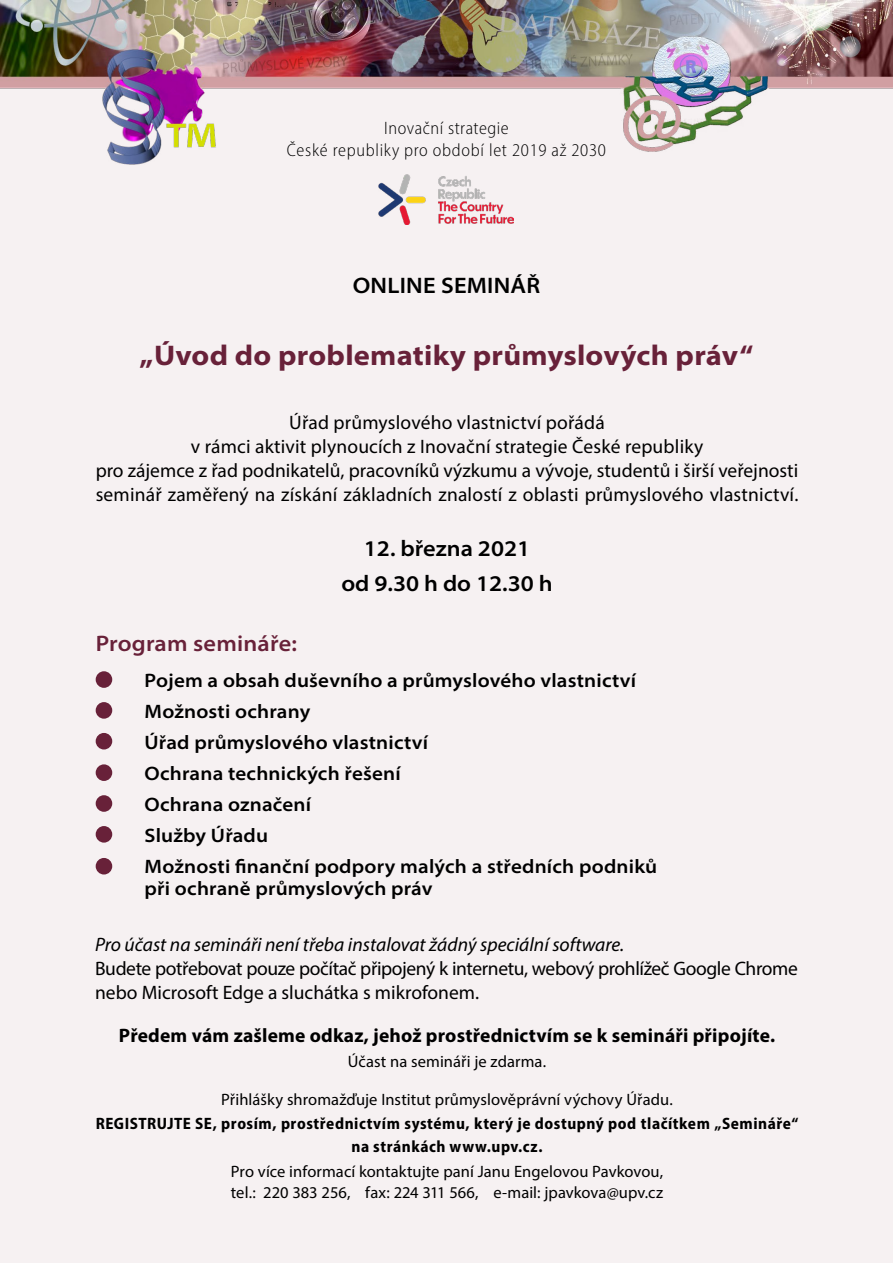
<style>
.page{position:relative;width:893px;height:1263px;background:#f6f1f2}
.page>*{position:absolute;margin:0;border:0;box-sizing:border-box;transform-origin:0 0}
.t1{font:700 semi-expanded 28.5px "Myriad Pro";letter-spacing:.01em;color:#682139}
.t2{font:600 semi-expanded 22.5px/34.5px "Myriad Pro";color:#000;text-align:center}
.t3{font:600 semi-expanded 22.5px "Myriad Pro";letter-spacing:.01em;color:#682139}
.t4{font:19.5px/24px "Myriad Pro";color:#000;text-align:center}
.t5{font:600 semi-expanded 19.5px/31px "Myriad Pro";letter-spacing:.01em;color:#000}
.t6{font:19.5px/24px "Myriad Pro";letter-spacing:-.02em;color:#000}
.t7{font:700 19.5px "Myriad Pro";letter-spacing:.01em;color:#000}
.t8{font:italic 19.5px "Myriad Pro";color:#000}
.t9{font:300 semi-condensed 18px/21.6px "Myriad Pro";letter-spacing:.04em;color:#000;text-align:center}
.t10{font:16.5px/21px "Myriad Pro";letter-spacing:.005em;color:#000}
.t11{font:700 semi-condensed 16.5px/22.5px "Myriad Pro";letter-spacing:.035em;color:#000;text-align:center}
</style>
<div class="page">
<img style="left:0;top:0;width:893px;height:165px">
<div style="left:96px;top:671px;width:16px;height:17px;background:#682139;border-radius:50%"></div>
<div style="left:96px;top:764px;width:16px;height:17px;background:#682139;border-radius:50%"></div>
<div style="left:96px;top:702px;width:16px;height:17px;background:#682139;border-radius:50%"></div>
<div style="left:96px;top:795px;width:16px;height:17px;background:#682139;border-radius:50%"></div>
<div style="left:96px;top:733px;width:16px;height:16px;background:#682139;border-radius:50%"></div>
<div style="left:96px;top:826px;width:16px;height:17px;background:#682139;border-radius:50%"></div>
<div style="left:96px;top:858px;width:16px;height:16px;background:#682139;border-radius:50%"></div>
<img style="left:378px;top:175px;width:136px;height:49px">
<p class="t9" style="left:287px;top:117px;width:320px">Inovační strategie<br>České republiky pro období let 2019 až 2030</p>
<p class="t2" style="left:353px;top:268px;width:189px">ONLINE SEMINÁŘ</p>
<h1 class="t1" style="left:140px;top:336px;width:615px">„Úvod do problematiky průmyslových práv“</h1>
<p class="t4" style="left:96px;top:410px;width:704px">Úřad průmyslového vlastnictví pořádá<br>v rámci aktivit plynoucích z Inovační strategie České republiky<br>pro zájemce z řad podnikatelů, pracovníků výzkumu a vývoje, studentů i širší veřejnosti seminář zaměřený na získání základních znalostí z oblasti průmyslového vlastnictví.</p>
<p class="t2" style="left:341px;top:531px;width:213px">12. března 2021<br>od 9.30 h do 12.30 h</p>
<p class="t3" style="left:96px;top:628px;width:203px">Program semináře:</p>
<p class="t5" style="left:145px;top:664px;width:514px">Pojem a obsah duševního a průmyslového vlastnictví<br>Možnosti ochrany<br>Úřad průmyslového vlastnictví<br>Ochrana technických řešení<br>Ochrana označení<br>Služby Úřadu<br>Možnosti finanční podpory malých a středních podniků</p>
<p class="t5" style="left:145px;top:872px;width:290px">při ochraně průmyslových práv</p>
<p class="t8" style="left:95px;top:933px;width:531px">Pro účast na semináři není třeba instalovat žádný speciální software.</p>
<p class="t6" style="left:95px;top:956px;width:704px">Budete potřebovat pouze počítač připojený k internetu, webový prohlížeč Google Chrome nebo Microsoft Edge a sluchátka s mikrofonem.</p>
<p class="t7" style="left:119px;top:1022px;width:658px">Předem vám zašleme odkaz, jehož prostřednictvím se k semináři připojíte.</p>
<p class="t10" style="left:348px;top:1050px;width:200px">Účast na semináři je zdarma.</p>
<p class="t10" style="left:221px;top:1089px;width:453px">Přihlášky shromažďuje Institut průmyslověprávní výchovy Úřadu.</p>
<p class="t11" style="left:96px;top:1112px;width:704px">REGISTRUJTE SE, prosím, prostřednictvím systému, který je dostupný pod tlačítkem „Semináře“ na stránkách www.upv.cz.</p>
<p class="t10" style="left:231px;top:1160px;width:434px">Pro více informací kontaktujte paní Janu Engelovou Pavkovou, tel.: 220 383 256, fax: 224 311 566, e-mail: jpavkova@upv.cz</p>
</div>
